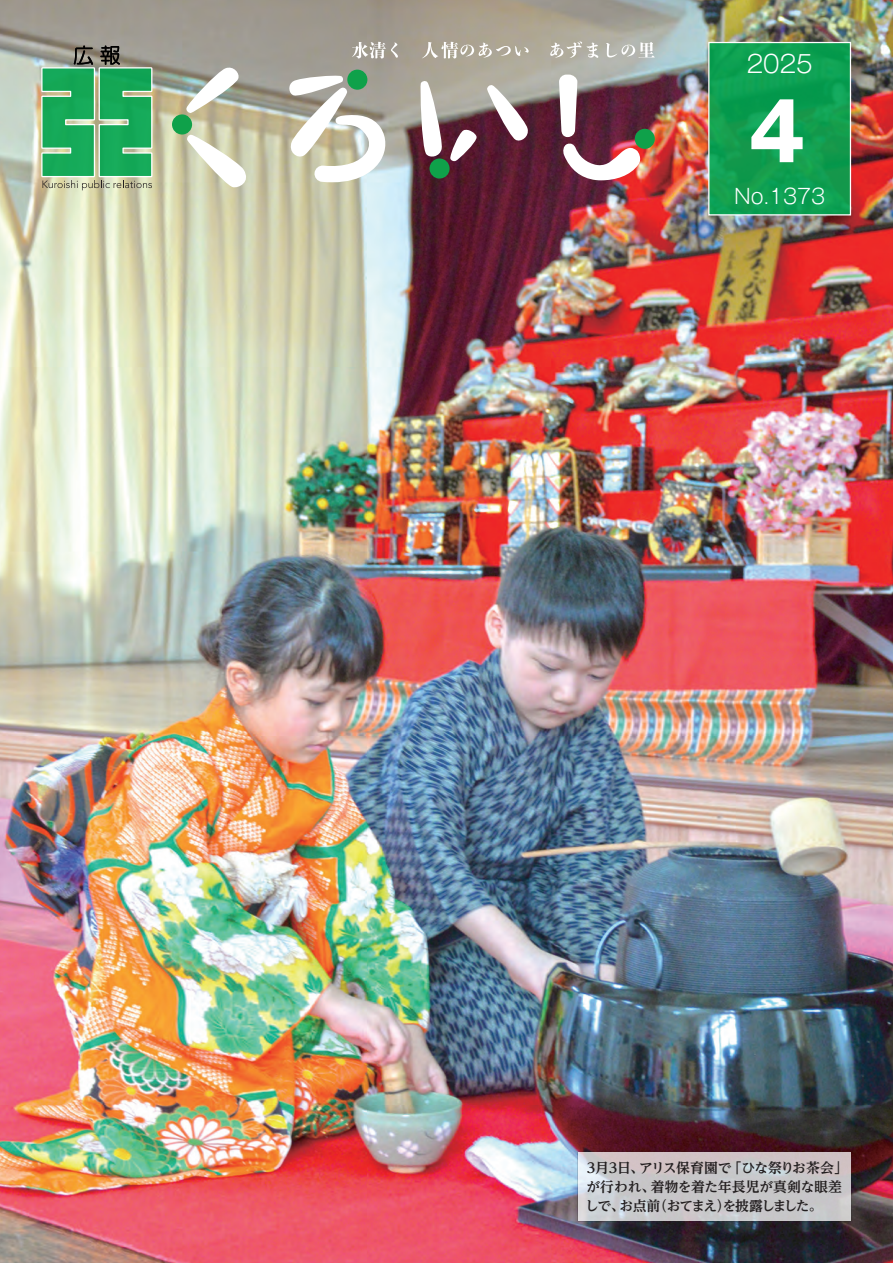
<style>
.page{position:relative;width:893px;height:1263px;background:#fff}
.page>*{position:absolute;margin:0;border:0;box-sizing:border-box;transform-origin:0 0}
.市報基本段落{font:700 79.65px "Gothic MB101 Pr 6";color:#fff;scale:.95 1}
.市報基本段落-2{font:300 24px "Gothic MB101 Pr 6";color:#fff}
.市報基本段落-3{font:300 20.4px "Gothic MB101 Pr 6";color:#fff}
.市報基本段落-4{font:700 13.8px "UD Reimin Pr 6";letter-spacing:-.025em;color:#231f20}
.市報基本段落-5{font:700 13.8px/19.2px "UD Reimin Pr 6";letter-spacing:-.08em;color:#231f20}
.市報基本段落-6{font:700 13.8px "UD Reimin Pr 6";color:#231f20}
</style>
<div class="page">
<img style="left:0;top:0;width:893px;height:1263px">
<div style="left:577px;top:1150px;width:275px;height:72px;background:#231f20;opacity:.5"></div>
<svg style="left:578px;top:1152px;width:272px;height:68px;background:#cbc8cb"></svg>
<div style="left:709px;top:43px;width:141px;height:172px;background:#0f9e50"></div>
<div style="left:708px;top:42px;width:143px;height:173px;border:1px solid #fff"></div>
<div style="left:172px;top:114px;width:20px;height:21px;background:#0fa14a;border-radius:50%"></div>
<div style="left:347px;top:70px;width:20px;height:20px;background:#0fa14a;border-radius:50%"></div>
<div style="left:635px;top:129px;width:20px;height:20px;background:#0fa14a;border-radius:50%"></div>
<div style="left:429px;top:158px;width:21px;height:21px;background:#0fa14a;border-radius:50%"></div>
<svg style="left:186px;top:65px;width:54px;height:48px"></svg>
<svg style="left:186px;top:134px;width:66px;height:55px"></svg>
<svg style="left:559px;top:75px;width:18px;height:62px"></svg>
<svg style="left:562px;top:143px;width:80px;height:37px"></svg>
<svg style="left:287px;top:75px;width:100px;height:107px"></svg>
<svg style="left:487px;top:84px;width:43px;height:59px"></svg>
<svg style="left:450px;top:128px;width:27px;height:34px"></svg>
<svg style="left:420px;top:80px;width:23px;height:79px"></svg>
<svg style="left:41px;top:46px;width:112px;height:144px;background:#51ac72"></svg>
<svg style="left:352px;top:42px;width:46px;height:16px"></svg>
<svg style="left:422px;top:42px;width:107px;height:16px;background:#bdb7aa"></svg>
<svg style="left:550px;top:41px;width:48px;height:17px"></svg>
<svg style="left:606px;top:42px;width:49px;height:16px"></svg>
<p class="市報基本段落-2" style="left:747px;top:44px;width:67px">2025</p>
<p class="市報基本段落" style="left:739px;top:66px;width:81px">４</p>
<p class="市報基本段落-3" style="left:734px;top:179px;width:92px">No.1373</p>
<p class="市報基本段落-4" style="left:728px;top:1156px;width:122px">「ひな祭りお茶会「</p>
<p class="市報基本段落-4" style="left:639px;top:1156px;width:94px">アリス保育園で</p>
<p class="市報基本段落-4" style="left:595px;top:1156px;width:15px">月</p>
<p class="市報基本段落-4" style="left:617px;top:1156px;width:28px">日、</p>
<p class="市報基本段落-4" style="left:584px;top:1156px;width:15px">３</p>
<p class="市報基本段落-4" style="left:606px;top:1156px;width:15px">３</p>
<p class="市報基本段落-6" style="left:651px;top:1175px;width:193px">着物を着た年長児が真剣な眼差</p>
<p class="市報基本段落-5" style="left:654px;top:1177px;width:171px;text-indent:-67px">が行われ、<br>（おてまえを披露しました。</p>
<p class="市報基本段落-4" style="left:716px;top:1194px;width:15px">）</p>
<p class="市報基本段落-4" style="left:619px;top:1194px;width:42px">お点前</p>
<p class="市報基本段落-4" style="left:585px;top:1194px;width:41px">しで、</p>
</div>
